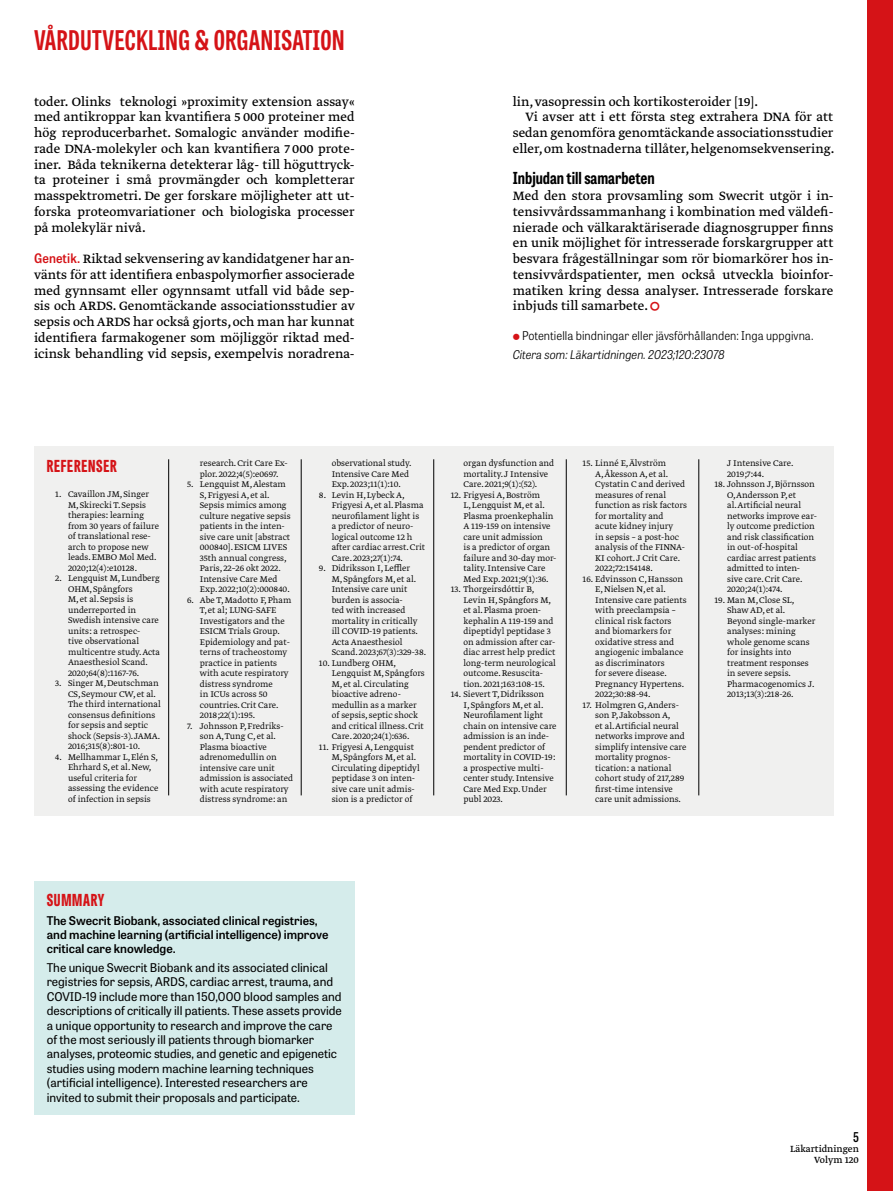
<style>
.page{position:relative;width:893px;height:1191px;background:#fff}
.page>*{position:absolute;margin:0;border:0;box-sizing:border-box;transform-origin:0 0}
.t1{font:700 27px "Tablet Gothic Compressed";letter-spacing:.02em;color:#d51317}
.t2{font:700 16.5px "Tablet Gothic Condensed";color:#000}
.t3{font:800 16.5px "Tablet Gothic Compressed";letter-spacing:.045em;color:#d51317}
.t4{font:14.25px/15.8px "Greta Text Pro Regular Min";color:#000;text-align:justify}
.t5{font:600 13.5px "Tablet Gothic Condensed";color:#000}
.t6{font:12px/14.4px "Tablet Gothic";color:#000}
.t7{font:600 12px/14.4px "Tablet Gothic";color:#000}
.t8{font:300 12px "Tablet Gothic Narrow";letter-spacing:.005em;color:#000}
.t9{font:italic 300 12px "Tablet Gothic Narrow";color:#000}
.t10{font:10.5px/10.5px "Greta Text Pro";color:#000;text-align:right}
.t11{font:9.75px/10.5px "Greta Text Pro Light Min";color:#000}
.s1{font-family:"Tablet Gothic Narrow";font-weight:600;font-size:13.05px;color:#d51317}
.s2{color:#d51317}
</style>
<div class="page">
<div style="left:867px;top:0;width:26px;height:1191px;background:#d51317"></div>
<div style="left:34px;top:446px;width:799px;height:369px;background:#f0f0ef"></div>
<hr style="left:168px;top:459px;width:1px;height:336px;background:#000">
<hr style="left:433px;top:459px;width:1px;height:336px;background:#000">
<hr style="left:301px;top:459px;width:1px;height:336px;background:#000">
<hr style="left:566px;top:459px;width:1px;height:336px;background:#000">
<hr style="left:698px;top:459px;width:1px;height:336px;background:#000">
<div style="left:34px;top:880px;width:321px;height:234px;background:#d5eceb"></div>
<h1 class="t1" style="left:34px;top:22px;width:312px">VÅRDUTVECKLING &amp; ORGANISATION</h1>
<p class="t4" style="left:34px;top:94px;width:322px">toder. Olinks teknologi »proximity extension assay« med antikroppar kan kvantifiera 5 000 proteiner med hög reproducerbarhet. Somalogic använder modifie&shy;rade DNA-molekyler och kan kvantifiera 7 000 prote&shy;iner. Båda teknikerna detekterar låg- till höguttryck&shy;ta proteiner i små provmängder och kompletterar masspektrometri. De ger forskare möjligheter att ut&shy;forska proteomvariationer och biologiska processer på molekylär nivå.</p>
<p class="t4" style="left:34px;top:251px;width:322px"><span class="s1">Genetik.</span> Riktad sekvensering av kandidatgener har an&shy;vänts för att identifiera enbaspolymorfier associerade med gynnsamt eller ogynnsamt utfall vid både sep&shy;sis och ARDS. Genomtäckande associationsstudier av sepsis och ARDS har också gjorts, och man har kunnat identifiera farmakogener som möjliggör riktad med&shy;icinsk behandling vid sepsis, exempelvis noradrena-</p>
<h3 class="t4" style="left:513px;top:94px;width:247px">lin, vasopressin och kortikosteroider [19].</h3>
<h3 class="t4" style="left:525px;top:110px;width:309px">Vi avser att i ett första steg extrahera DNA för att</h3>
<h3 class="t4" style="left:513px;top:125px;width:322px">sedan genomföra genomtäckande associationsstudier</h3>
<h3 class="t4" style="left:513px;top:141px;width:323px">eller, om kostnaderna tillåter, helgenomsekvensering.</h3>
<h2 class="t2" style="left:513px;top:167px;width:143px">Inbjudan till samarbeten</h2>
<p class="t4" style="left:513px;top:188px;width:322px">Med den stora provsamling som Swecrit utgör i in&shy;tensivvårdssammanhang i kombination med väldefi&shy;nierade och välkaraktäriserade diagnosgrupper finns en unik möjlighet för intresserade forskargrupper att besvara frågeställningar som rör biomarkörer hos in&shy;tensivvårdspatienter, men också utveckla bioinfor&shy;matiken kring dessa analyser. Intresserade forskare inbjuds till samarbete. <span class="s2">▲</span></p>
<p class="t8" style="left:522px;top:328px;width:293px">Potentiella bindningar eller jävsförhållanden: Inga uppgivna.</p>
<p class="t9" style="left:513px;top:346px;width:213px">Citera som: Läkartidningen. 2023;120:23078</p>
<h2 class="t3" style="left:47px;top:454px;width:72px">REFERENSER</h2>
<p class="t11" style="left:68px;top:489px;width:93px;text-indent:-13px">1. Cavaillon JM, Singer<br>M, Skirecki T. Sepsis therapies: learning from 30 years of failure of translational rese&shy;arch to propose new leads. EMBO Mol Med.<br>2020;12(4):e10128.</p>
<p class="t11" style="left:68px;top:573px;width:94px;text-indent:-13px">2. Lengquist M, Lundberg<br>OHM, Spångfors<br>M, et al. Sepsis is underreported in<br>Swedish intensive care units: a retrospec-<br>tive observational multicentre study. Acta<br>Anaesthesiol Scand.<br>2020;64(8):1167-76.</p>
<p class="t11" style="left:68px;top:678px;width:94px;text-indent:-13px">3. Singer M, Deutschman<br>CS, Seymour CW, et al.<br>The third international consensus definitions for sepsis and septic shock (Sepsis-3). JAMA.<br>2016;315(8):801-10.</p>
<p class="t11" style="left:68px;top:752px;width:92px;text-indent:-13px">4. Mellhammar L, Elén S,<br>Ehrhard S, et al. New, useful criteria for assessing the evidence of infection in sepsis</p>
<p class="t11" style="left:200px;top:458px;width:89px">research. Crit Care Ex&shy;plor. 2022;4(5):e0697.</p>
<p class="t11" style="left:200px;top:479px;width:92px;text-indent:-13px">5. Lengquist M, Alestam<br>S, Frigyesi A, et al.<br>Sepsis mimics among culture negative sepsis patients in the inten&shy;sive care unit [abstract<br>000840]. ESICM LIVES<br>35th annual congress,<br>Paris, 22–26 okt 2022.<br>Intensive Care Med<br>Exp. 2022;10(2):000840.</p>
<p class="t11" style="left:200px;top:595px;width:93px;text-indent:-13px">6. Abe T, Madotto F, Pham<br>T, et al; LUNG-SAFE<br>Investigators and the<br>ESICM Trials Group.<br>Epidemiology and pat&shy;terns of tracheostomy practice in patients with acute respiratory distress syndrome<br>in ICUs across 50 countries. Crit Care.<br>2018;22(1):195.</p>
<p class="t11" style="left:200px;top:721px;width:95px;text-indent:-13px">7. Johnsson P, Fredriks&shy;son A, Tung C, et al.<br>Plasma bioactive adrenomedullin on intensive care unit admission is associated with acute respiratory distress syndrome: an</p>
<p class="t11" style="left:332px;top:458px;width:81px">observational study.<br>Intensive Care Med<br>Exp. 2023;11(1):10.</p>
<p class="t11" style="left:332px;top:490px;width:95px;text-indent:-13px">8. Levin H, Lybeck A,<br>Frigyesi A, et al. Plasma neurofilament light is a predictor of neuro&shy;logical outcome 12 h after cardiac arrest. Crit<br>Care. 2023;27(1):74.</p>
<p class="t11" style="left:332px;top:563px;width:96px;text-indent:-13px">9. Didriksson I, Leffler<br>M, Spångfors M, et al.<br>Intensive care unit burden is associa-<br>ted with increased mortality in critically ill COVID-19 patients.<br>Acta Anaesthesiol<br>Scand. 2023;67(3):329-38.</p>
<p class="t11" style="left:332px;top:658px;width:95px;text-indent:-13px">10. Lundberg OHM,<br>Lengquist M, Spångfors<br>M, et al. Circulating bioactive adreno&shy;medullin as a marker of sepsis, septic shock and critical illness. Crit<br>Care. 2020;24(1):636.</p>
<p class="t11" style="left:332px;top:742px;width:90px;text-indent:-13px">11. Frigyesi A, Lengquist<br>M, Spångfors M, et al.<br>Circulating dipeptidyl peptidase 3 on inten&shy;sive care unit admis&shy;sion is a predictor of</p>
<p class="t11" style="left:463px;top:458px;width:92px">organ dysfunction and mortality. J Intensive<br>Care. 2021;9(1):(52).</p>
<p class="t11" style="left:463px;top:490px;width:94px;text-indent:-13px">12. Frigyesi A, Boström<br>L, Lengquist M, et al.<br>Plasma proenkephalin<br>A 119-159 on intensive care unit admission<br>is a predictor of organ failure and 30-day mor&shy;tality. Intensive Care<br>Med Exp. 2021;9(1):36.</p>
<p class="t11" style="left:463px;top:584px;width:94px;text-indent:-13px">13. Thorgeirsdóttir B,<br>Levin H, Spångfors M, et al. Plasma proen&shy;kephalin A 119-159 and dipeptidyl peptidase 3 on admission after car&shy;diac arrest help predict long-term neurological outcome. Resuscita&shy;tion. 2021;163:108-15.</p>
<p class="t11" style="left:463px;top:689px;width:95px;text-indent:-13px">14. Sievert T, Didriksson<br>I, Spångfors M, et al.<br>Neurofilament light chain on intensive care admission is an inde&shy;pendent predictor of mortality in COVID-19: a prospective multi&shy;center study. Intensive<br>Care Med Exp. Under publ 2023.</p>
<p class="t11" style="left:595px;top:458px;width:93px;text-indent:-13px">15. Linné E, Älvström<br>A, Åkesson A, et al.<br>Cystatin C and derived measures of renal function as risk factors for mortality and acute kidney injury<br>in sepsis – a post-hoc analysis of the FINNA-<br>KI cohort. J Crit Care.<br>2022;72:154148.</p>
<p class="t11" style="left:595px;top:574px;width:93px;text-indent:-13px">16. Edvinsson C, Hansson<br>E, Nielsen N, et al.<br>Intensive care patients with preeclampsia – clinical risk factors and biomarkers for oxidative stress and angiogenic imbalance as discriminators<br>for severe disease.<br>Pregnancy Hypertens.<br>2022;30:88-94.</p>
<p class="t11" style="left:595px;top:700px;width:93px;text-indent:-13px">17. Holmgren G, Anders&shy;son P, Jakobsson A,<br>et al. Artificial neural networks improve and simplify intensive care mortality prognos&shy;tication: a national cohort study of 217,289 first-time intensive care unit admissions.</p>
<p class="t11" style="left:727px;top:458px;width:68px">J Intensive Care.<br>2019;7:44.</p>
<p class="t11" style="left:727px;top:479px;width:91px;text-indent:-13px">18. Johnsson J, Björnsson<br>O, Andersson P, et<br>al. Artificial neural networks improve ear&shy;ly outcome prediction and risk classification in out-of-hospital cardiac arrest patients admitted to inten&shy;sive care. Crit Care.<br>2020;24(1):474.</p>
<p class="t11" style="left:727px;top:595px;width:90px;text-indent:-13px">19. Man M, Close SL,<br>Shaw AD, et al.<br>Beyond single-marker analyses: mining whole genome scans for insights into treatment responses in severe sepsis.<br>Pharmacogenomics J.<br>2013;13(3):218-26.</p>
<h2 class="t3" style="left:47px;top:888px;width:59px">SUMMARY</h2>
<p class="t7" style="left:47px;top:912px;width:283px">The Swecrit Biobank, associated clinical registries, and machine learning (artificial intelligence) improve critical care knowledge.</p>
<p class="t6" style="left:47px;top:960px;width:297px">The unique Swecrit Biobank and its associated clinical registries for sepsis, ARDS, cardiac arrest, trauma, and COVID-19 include more than 150,000 blood samples and descriptions of critically ill patients. These assets provide a unique opportunity to research and improve the care of the most seriously ill patients through biomarker analyses, proteomic studies, and genetic and epigenetic studies using modern machine learning techniques (artificial intelligence). Interested researchers are invited to submit their proposals and participate.</p>
<h3 class="t5" style="left:853px;top:1127px;width:7px">5</h3>
<p class="t10" style="left:790px;top:1144px;width:70px">Läkartidningen<br>Volym 120</p>
</div>
